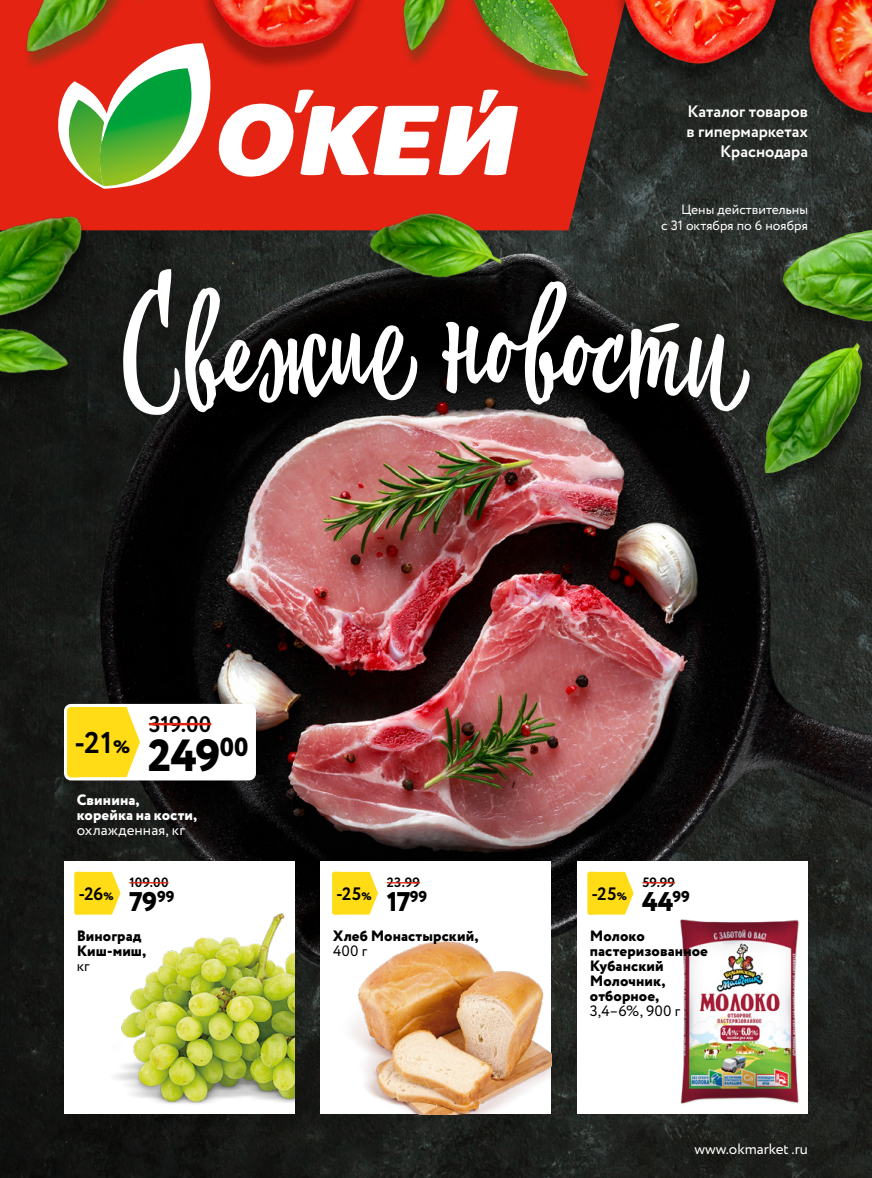
<style>
.page{position:relative;width:872px;height:1178px;background:#fff}
.page>*{position:absolute;margin:0;border:0;box-sizing:border-box;transform-origin:0 0}
.t1{font:800 45px "Circe";color:#000}
.t2{font:700 30px "Circe";color:#000}
.t3{font:800 27px "Circe";color:#000}
.t4{font:700 22.5px "Circe";color:#000}
.t5{font:700 18px "Circe";color:#000}
.t6{font:700 16.5px/19.8px "Circe";color:#fff;text-align:right}
.t7{font:800 15px/15px "Circe";letter-spacing:.005em;color:#000}
.t8{font:15px "Circe";color:#fff}
.t9{font:800 15px/15px "Circe";letter-spacing:.005em;color:#fff}
.t10{font:15px "Circe";letter-spacing:.01em;color:#000}
.t11{font:13.5px/16.2px "Circe";color:#fff;text-align:right}
.t12{font:700 13.5px "Circe";color:#000}
.s1{font-weight:800;font-size:18px}
.s2{font-weight:800;font-size:10.8px}
</style>
<div class="page">
<img style="left:0;top:86px;width:872px;height:1092px">
<svg style="left:52px;top:693px;width:272px;height:112px"></svg>
<svg style="left:70px;top:708px;width:70px;height:68px;background:#ffdf2b"></svg>
<hr style="left:149px;top:723px;width:62px;height:2px;background:#e42313">
<div style="left:64px;top:704px;width:192px;height:76px;border:3px solid #fff;border-radius:6px"></div>
<svg style="left:0;top:0;width:625px;height:230px;background:#c02517"></svg>
<svg style="left:58px;top:64px;width:460px;height:125px"></svg>
<div style="left:464px;top:0;width:135px;height:96px;background:#00571d;opacity:.32"></div>
<img style="left:458px;top:0;width:141px;height:92px">
<img style="left:750px;top:218px;width:122px;height:293px">
<img style="left:351px;top:163px;width:161px;height:70px">
<img style="left:0;top:172px;width:117px;height:205px">
<div style="left:393px;top:0;width:67px;height:69px;background:#e42313"></div>
<img style="left:374px;top:0;width:90px;height:64px">
<div style="left:23px;top:0;width:129px;height:71px;background:#00571d;opacity:.32"></div>
<img style="left:3px;top:0;width:138px;height:92px">
<div style="left:0;top:311px;width:79px;height:82px;background:#121311"></div>
<img style="left:0;top:295px;width:78px;height:94px">
<img style="left:594px;top:0;width:156px;height:84px">
<img style="left:750px;top:0;width:122px;height:140px">
<img style="left:149px;top:0;width:225px;height:100px">
<div style="left:84px;top:233px;width:703px;height:219px;background:#000;opacity:.75"></div>
<svg style="left:122px;top:269px;width:296px;height:147px"></svg>
<svg style="left:442px;top:281px;width:308px;height:130px"></svg>
<div style="left:64px;top:861px;width:231px;height:253px;background:#fff"></div>
<img style="left:114px;top:913px;width:181px;height:191px">
<svg style="left:60px;top:857px;width:190px;height:81px"></svg>
<svg style="left:76px;top:873px;width:44px;height:40px;background:#ffde28"></svg>
<hr style="left:129px;top:882px;width:39px;height:1px;background:#e42313">
<div style="left:72px;top:870px;width:108px;height:46px;border:2px solid #fff;border-radius:3px"></div>
<div style="left:320px;top:861px;width:231px;height:253px;background:#fff"></div>
<img style="left:351px;top:940px;width:200px;height:174px">
<div style="left:318px;top:857px;width:185px;height:81px;background:#fff"></div>
<svg style="left:333px;top:873px;width:45px;height:40px;background:#ffdf2a"></svg>
<hr style="left:387px;top:882px;width:33px;height:1px;background:#e42313">
<div style="left:330px;top:870px;width:103px;height:46px;border:2px solid #fff;border-radius:3px"></div>
<div style="left:577px;top:861px;width:231px;height:253px;background:#fff"></div>
<img style="left:680px;top:920px;width:119px;height:184px">
<svg style="left:573px;top:857px;width:193px;height:81px"></svg>
<svg style="left:589px;top:873px;width:44px;height:40px;background:#ffde28"></svg>
<hr style="left:642px;top:882px;width:33px;height:1px;background:#e42313">
<div style="left:585px;top:870px;width:110px;height:46px;border:2px solid #fff;border-radius:3px"></div>
<p class="t6" style="left:686px;top:103px;width:123px">Каталог товаров в гипермаркетах<br>Краснодара</p>
<p class="t11" style="left:661px;top:202px;width:148px">Цены действительны<br>с 31 октября по 6 ноября</p>
<h2 class="t2" style="left:74px;top:722px;width:58px">-21<span class="s1">%</span></h2>
<h3 class="t4" style="left:149px;top:709px;width:64px">319.00</h3>
<h1 class="t1" style="left:148px;top:725px;width:102px">249<sup>00</sup></h1>
<p class="t9" style="left:77px;top:793px;width:122px">Свинина, корейка на кости,</p>
<p class="t8" style="left:77px;top:820px;width:110px">охлажденная, кг</p>
<p class="t5" style="left:78px;top:881px;width:37px">-26<span class="s2">%</span></p>
<p class="t12" style="left:129px;top:873px;width:41px">109.00</p>
<h3 class="t3" style="left:129px;top:883px;width:47px">79<sup>99</sup></h3>
<p class="t7" style="left:77px;top:929px;width:71px">Виноград<br>Киш-миш,</p>
<p class="t10" style="left:77px;top:956px;width:14px">кг</p>
<p class="t5" style="left:336px;top:881px;width:37px">-25<span class="s2">%</span></p>
<p class="t12" style="left:387px;top:873px;width:35px">23.99</p>
<h3 class="t3" style="left:387px;top:883px;width:42px">17<sup>99</sup></h3>
<p class="t7" style="left:333px;top:929px;width:147px">Хлеб Монастырский,</p>
<p class="t10" style="left:333px;top:941px;width:35px">400 г</p>
<p class="t5" style="left:591px;top:881px;width:37px">-25<span class="s2">%</span></p>
<p class="t12" style="left:642px;top:873px;width:34px">59.99</p>
<h3 class="t3" style="left:642px;top:883px;width:50px">44<sup>99</sup></h3>
<p class="t7" style="left:590px;top:929px;width:120px">Молоко пастеризованное<br>Кубанский<br>Молочник, отборное,</p>
<p class="t10" style="left:590px;top:1001px;width:92px">3,4–6%, 900 г</p>
<p class="t8" style="left:694px;top:1139px;width:115px">www.okmarket .ru</p>
</div>
